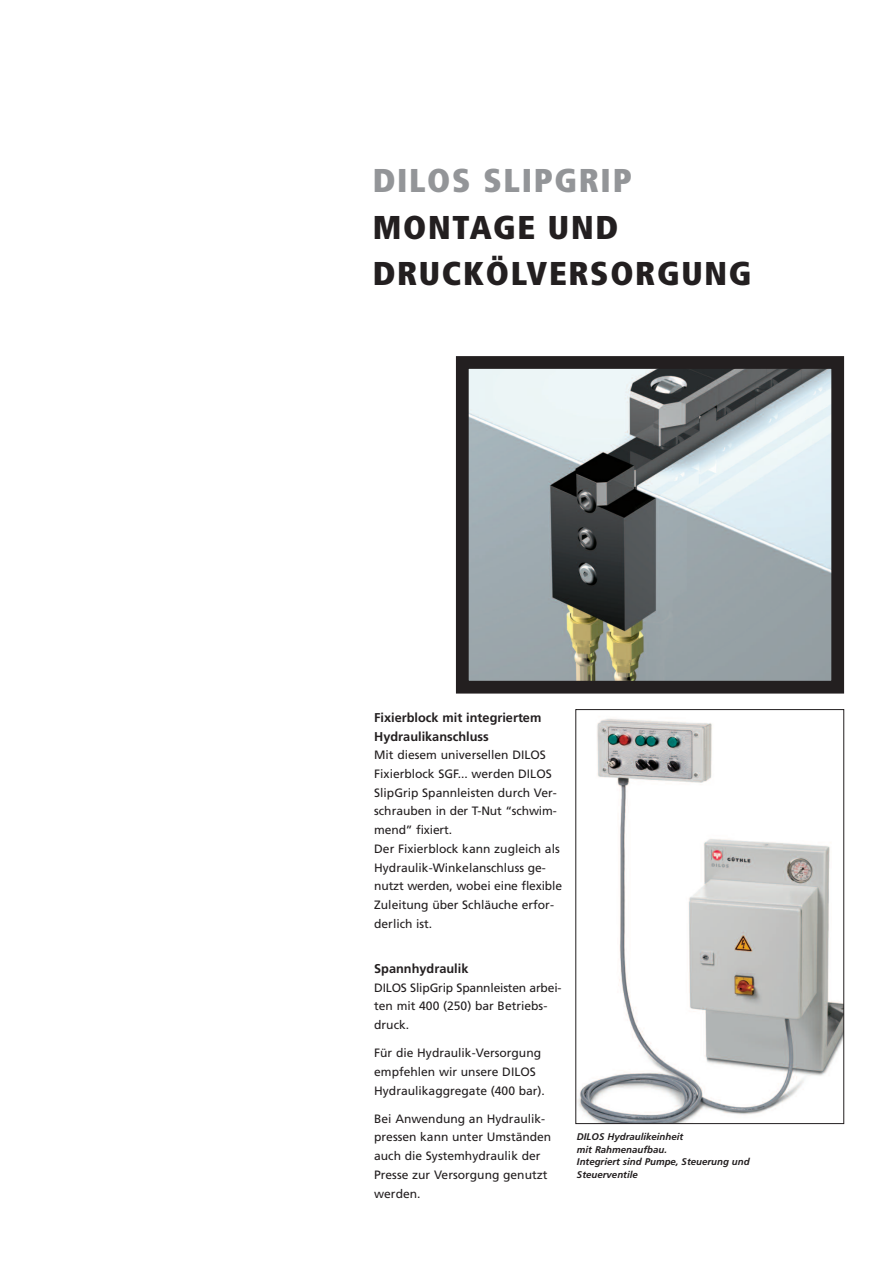
<style>
.page{position:relative;width:893px;height:1263px;background:#fff}
.page>*{position:absolute;margin:0;border:0;box-sizing:border-box;transform-origin:0 0}
.t1{font:900 condensed 33px/46.8px "Frutiger";letter-spacing:.05em;color:#231f20}
.t2{font:900 condensed 33px "Frutiger";letter-spacing:.05em;color:#939598}
.t3{font:700 12.75px/18.8px "Frutiger";color:#231f20}
.t4{font:12.15px/18.8px "Frutiger";color:#231f20}
.t5{font:italic 700 9.75px/12.8px "Frutiger";color:#231f20}
</style>
<div class="page">
<img style="left:470px;top:370px;width:360px;height:309px">
<div style="left:456px;top:356px;width:388px;height:337px;border:13px solid #231f20"></div>
<img style="left:577px;top:718px;width:265px;height:404px">
<div style="left:575px;top:709px;width:269px;height:415px;border:1px solid #231f20"></div>
<h1 class="t2" style="left:373px;top:167px;width:260px">DILOS SLIPGRIP</h1>
<h1 class="t1" style="left:373px;top:206px;width:380px">MONTAGE UND<br>DRUCKÖLVERSORGUNG</h1>
<p class="t3" style="left:374px;top:709px;width:169px">Fixierblock mit integriertem<br>Hydraulikanschluss</p>
<p class="t4" style="left:374px;top:747px;width:189px">Mit diesem universellen DILOS<br>Fixierblock SGF... werden DILOS<br>SlipGrip Spannleisten durch Ver&shy;schrauben in der T-Nut “schwim&shy;mend” fixiert.<br>Der Fixierblock kann zugleich als<br>Hydraulik-Winkelanschluss ge&shy;nutzt werden, wobei eine flexible<br>Zuleitung über Schläuche erfor&shy;derlich ist.</p>
<p class="t3" style="left:374px;top:960px;width:96px">Spannhydraulik</p>
<p class="t4" style="left:374px;top:979px;width:189px">DILOS SlipGrip Spannleisten arbei&shy;ten mit 400 (250) bar Betriebs&shy;druck.</p>
<p class="t4" style="left:374px;top:1044px;width:172px">Für die Hydraulik-Versorgung empfehlen wir unsere DILOS<br>Hydraulikaggregate (400 bar).</p>
<p class="t4" style="left:374px;top:1110px;width:179px">Bei Anwendung an Hydraulik&shy;pressen kann unter Umständen auch die Systemhydraulik der<br>Presse zur Versorgung genutzt werden.</p>
<p class="t5" style="left:577px;top:1131px;width:174px">DILOS Hydraulikeinheit<br>mit Rahmenaufbau.<br>Integriert sind Pumpe, Steuerung und<br>Steuerventile</p>
</div>
